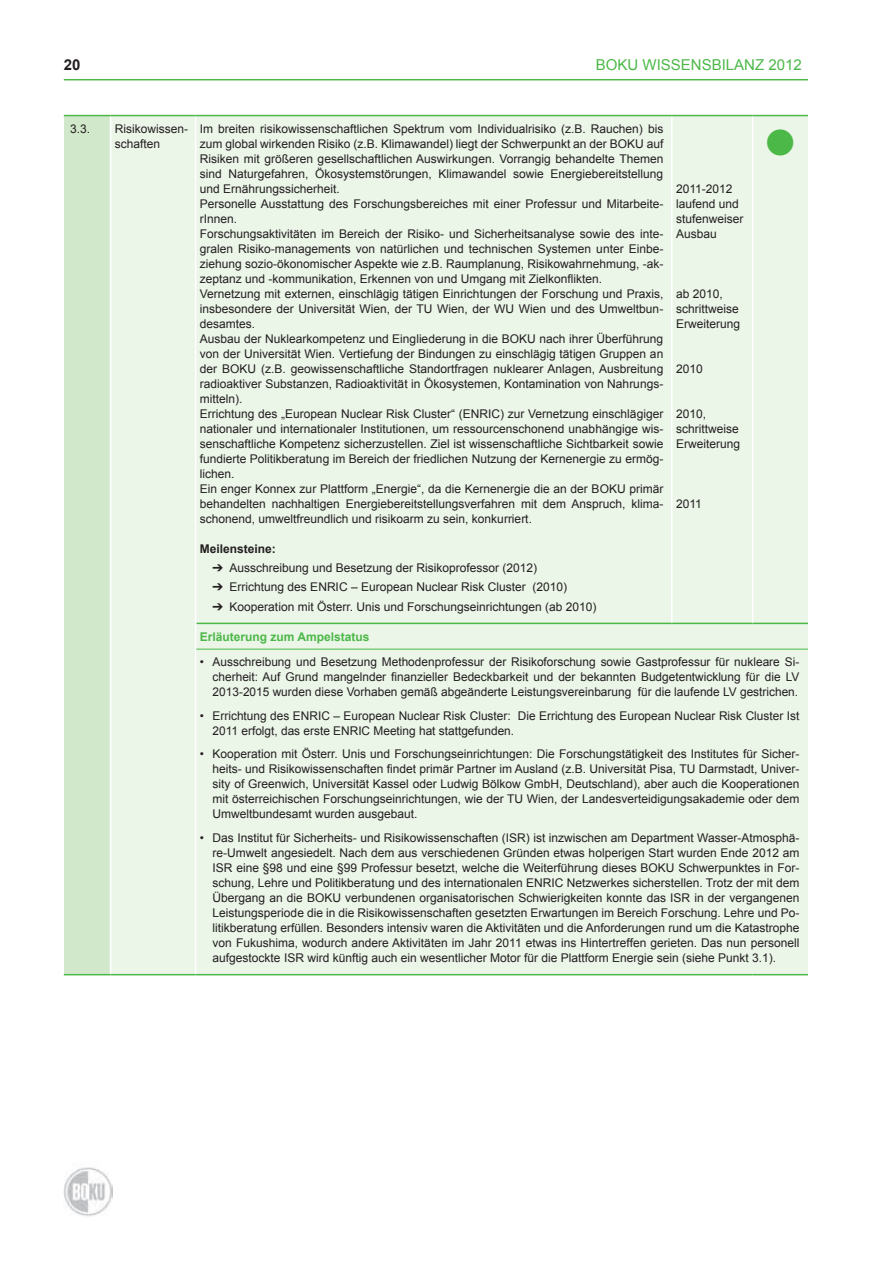
<style>
.page{position:relative;width:893px;height:1263px;background:#fff}
.page>*{position:absolute;margin:0;border:0;box-sizing:border-box;transform-origin:0 0}
.t1{font:45px "Wingdings";color:#4cb848}
.t2{font:15px "Arial";color:#4cb848}
.t3{font:700 15px "Arial";color:#231f20}
.t4{font:12px/15px "Arial";color:#231f20}
.t5{font:700 12px "Arial";color:#4cb848}
.t6{font:700 12px "Arial";color:#231f20}
</style>
<div class="page">
<hr style="left:64px;top:79px;width:744px;height:1px;background:#4cb848">
<img style="left:64px;top:1167px;width:49px;height:50px">
<div style="left:64px;top:116px;width:47px;height:859px;background:#d2e8ca"></div>
<div style="left:111px;top:116px;width:697px;height:858px;background:#ebf5e8"></div>
<hr style="left:196px;top:623px;width:476px;height:1px;background:#4cb848">
<hr style="left:672px;top:623px;width:81px;height:1px;background:#4cb848">
<hr style="left:753px;top:623px;width:55px;height:1px;background:#4cb848">
<hr style="left:110px;top:116px;width:1px;height:507px;background:#fff">
<svg style="left:110px;top:623px;width:1px;height:26px"></svg>
<hr style="left:110px;top:649px;width:1px;height:325px;background:#fff">
<hr style="left:195px;top:116px;width:1px;height:507px;background:#fff">
<hr style="left:671px;top:116px;width:2px;height:507px;background:#fff">
<hr style="left:752px;top:116px;width:1px;height:507px;background:#fff">
<svg style="left:195px;top:623px;width:1px;height:26px"></svg>
<hr style="left:195px;top:649px;width:1px;height:325px;background:#fff">
<hr style="left:64px;top:115px;width:47px;height:1px;background:#4cb848">
<hr style="left:111px;top:115px;width:85px;height:1px;background:#4cb848">
<hr style="left:196px;top:115px;width:476px;height:1px;background:#4cb848">
<hr style="left:672px;top:115px;width:81px;height:1px;background:#4cb848">
<hr style="left:753px;top:115px;width:55px;height:1px;background:#4cb848">
<hr style="left:64px;top:974px;width:47px;height:1px;background:#4cb848">
<hr style="left:111px;top:974px;width:85px;height:1px;background:#4cb848">
<hr style="left:196px;top:974px;width:476px;height:1px;background:#4cb848">
<hr style="left:672px;top:974px;width:81px;height:1px;background:#4cb848">
<hr style="left:753px;top:974px;width:55px;height:1px;background:#4cb848">
<hr style="left:196px;top:649px;width:476px;height:1px;background:#4cb848">
<hr style="left:672px;top:649px;width:81px;height:1px;background:#4cb848">
<hr style="left:753px;top:649px;width:55px;height:1px;background:#4cb848">
<p class="t3" style="left:64px;top:55px;width:18px">20</p>
<p class="t2" style="left:596px;top:55px;width:207px">BOKU WISSENSBILANZ 2012</p>
<p class="t4" style="left:70px;top:121px;width:22px">3.3.</p>
<p class="t4" style="left:115px;top:121px;width:75px">Risikowissen&shy;schaften</p>
<p class="t4" style="left:200px;top:121px;width:465px">Im breiten risikowissenschaftlichen Spektrum vom Individualrisiko (z.B. Rauchen) bis zum global wirkenden Risiko (z.B. Klimawandel) liegt der Schwerpunkt an der BOKU auf Risiken mit größeren gesellschaftlichen Auswirkungen. Vorrangig behandelte Themen sind Naturgefahren, Ökosystemstörungen, Klimawandel sowie Energiebereitstellung und Ernährungssicherheit.<br>Personelle Ausstattung des Forschungsbereiches mit einer Professur und Mitarbeite&shy;rInnen.<br>Forschungsaktivitäten im Bereich der Risiko- und Sicherheitsanalyse sowie des inte&shy;gralen Risiko-managements von natürlichen und technischen Systemen unter Einbe&shy;ziehung sozio-ökonomischer Aspekte wie z.B. Raumplanung, Risikowahrnehmung, -ak&shy;zeptanz und -kommunikation, Erkennen von und Umgang mit Zielkonflikten.<br>Vernetzung mit externen, einschlägig tätigen Einrichtungen der Forschung und Praxis, insbesondere der Universität Wien, der TU Wien, der WU Wien und des Umweltbun&shy;desamtes.<br>Ausbau der Nuklearkompetenz und Eingliederung in die BOKU nach ihrer Überführung von der Universität Wien. Vertiefung der Bindungen zu einschlägig tätigen Gruppen an der BOKU (z.B. geowissenschaftliche Standortfragen nuklearer Anlagen, Ausbreitung radioaktiver Substanzen, Radioaktivität in Ökosystemen, Kontamination von Nahrungs&shy;mitteln).<br>Errichtung des „European Nuclear Risk Cluster“ (ENRIC) zur Vernetzung einschlägiger nationaler und internationaler Institutionen, um ressourcenschonend unabhängige wis&shy;senschaftliche Kompetenz sicherzustellen. Ziel ist wissenschaftliche Sichtbarkeit sowie fundierte Politikberatung im Bereich der friedlichen Nutzung der Kernenergie zu ermög&shy;lichen.<br>Ein enger Konnex zur Plattform „Energie“, da die Kernenergie die an der BOKU primär behandelten nachhaltigen Energiebereitstellungsverfahren mit dem Anspruch, klima&shy;schonend, umweltfreundlich und risikoarm zu sein, konkurriert.</p>
<p class="t6" style="left:200px;top:541px;width:78px">Meilensteine:</p>
<p class="t4" style="left:213px;top:560px;width:326px">➔ Ausschreibung und Besetzung der Risikoprofessor (2012)</p>
<p class="t4" style="left:213px;top:580px;width:356px">➔ Errichtung des ENRIC – European Nuclear Risk Cluster (2010)</p>
<p class="t4" style="left:213px;top:599px;width:385px">➔ Kooperation mit Österr. Unis und Forschungseinrichtungen (ab 2010)</p>
<p class="t4" style="left:676px;top:181px;width:69px">2011-2012 laufend und stufenweiser<br>Ausbau</p>
<p class="t4" style="left:676px;top:286px;width:66px">ab 2010, schrittweise<br>Erweiterung</p>
<p class="t4" style="left:676px;top:361px;width:28px">2010</p>
<p class="t4" style="left:676px;top:406px;width:66px">2010, schrittweise<br>Erweiterung</p>
<p class="t4" style="left:676px;top:496px;width:27px">2011</p>
<h1 class="t1" style="left:763px;top:118px;width:35px">●</h1>
<p class="t5" style="left:200px;top:628px;width:171px">Erläuterung zum Ampelstatus</p>
<p class="t4" style="left:213px;top:655px;width:588px;text-align:justify;text-indent:-13px">• Ausschreibung und Besetzung Methodenprofessur der Risikoforschung sowie Gastprofessur für nukleare Si&shy;cherheit: Auf Grund mangelnder finanzieller Bedeckbarkeit und der bekannten Budgetentwicklung für die LV 2013-2015 wurden diese Vorhaben gemäß abgeänderte Leistungsvereinbarung für die laufende LV gestrichen.</p>
<p class="t4" style="left:213px;top:708px;width:588px;text-indent:-13px">• Errichtung des ENRIC – European Nuclear Risk Cluster: Die Errichtung des European Nuclear Risk Cluster Ist<br>2011 erfolgt, das erste ENRIC Meeting hat stattgefunden.</p>
<p class="t4" style="left:213px;top:747px;width:588px;text-align:justify;text-indent:-13px">• Kooperation mit Österr. Unis und Forschungseinrichtungen: Die Forschungstätigkeit des Institutes für Sicher&shy;heits- und Risikowissenschaften findet primär Partner im Ausland (z.B. Universität Pisa, TU Darmstadt, Univer&shy;sity of Greenwich, Universität Kassel oder Ludwig Bölkow GmbH, Deutschland), aber auch die Kooperationen mit österreichischen Forschungseinrichtungen, wie der TU Wien, der Landesverteidigungsakademie oder dem Umweltbundesamt wurden ausgebaut.</p>
<p class="t4" style="left:213px;top:830px;width:588px;text-align:justify;text-indent:-13px">• Das Institut für Sicherheits- und Risikowissenschaften (ISR) ist inzwischen am Department Wasser-Atmosphä&shy;re-Umwelt angesiedelt. Nach dem aus verschiedenen Gründen etwas holperigen Start wurden Ende 2012 am ISR eine §98 und eine §99 Professur besetzt, welche die Weiterführung dieses BOKU Schwerpunktes in For&shy;schung, Lehre und Politikberatung und des internationalen ENRIC Netzwerkes sicherstellen. Trotz der mit dem Übergang an die BOKU verbundenen organisatorischen Schwierigkeiten konnte das ISR in der vergangenen Leistungsperiode die in die Risikowissenschaften gesetzten Erwartungen im Bereich Forschung. Lehre und Po&shy;litikberatung erfüllen. Besonders intensiv waren die Aktivitäten und die Anforderungen rund um die Katastrophe von Fukushima, wodurch andere Aktivitäten im Jahr 2011 etwas ins Hintertreffen gerieten. Das nun personell aufgestockte ISR wird künftig auch ein wesentlicher Motor für die Plattform Energie sein (siehe Punkt 3.1).</p>
</div>
